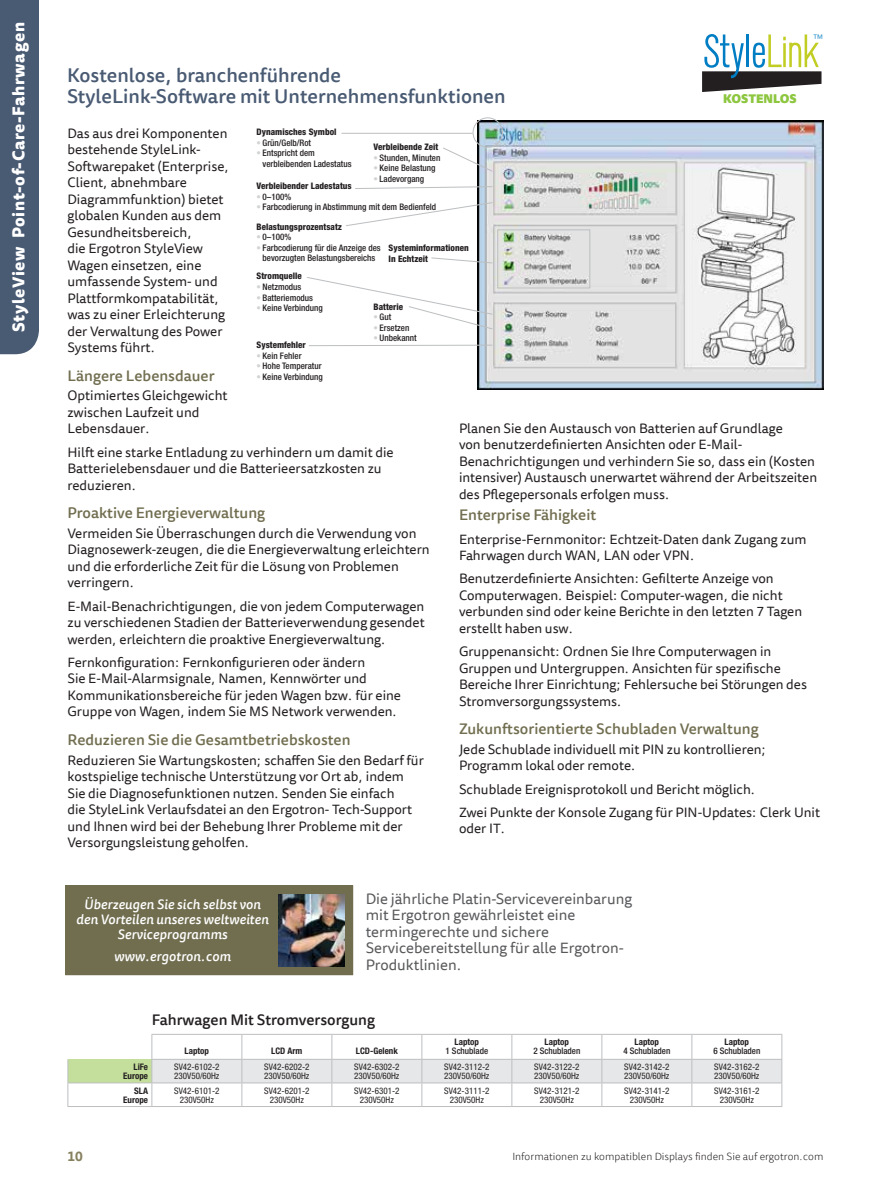
<style>
.page{position:relative;width:891px;height:1188px;background:#fff}
.page>*{position:absolute;margin:0;border:0;box-sizing:border-box;transform-origin:0 0}
.t1{font:500 19.5px/21px "Tisa Sans Offc";color:#495a73}
.t2{font:800 16.5px "Tisa Sans Offc";letter-spacing:.04em;color:#fff}
.t3{font:15px/16.5px "Tisa Sans Offc";color:#58595b}
.t4{font:500 15px "Tisa Sans Offc";color:#716e50}
.t5{font:500 15px "Tisa Sans Offc";color:#231f20}
.t6{font:13.5px/16.5px "Tisa Sans Offc";color:#231f20}
.t7{font:italic 500 13.5px/15px "Tisa Sans Offc";letter-spacing:.01em;color:#fff;text-align:center}
.t8{font:700 13.5px "Tisa Sans Offc";color:#86815f}
.t9{font:900 12px "Tisa Sans Offc";letter-spacing:-.005em;color:#8dc63f}
.t10{font:300 10.5px "Tisa Sans Offc";color:#231f20}
.t11{font:300 10.5px "Helvetica Neue";color:#007dc3}
.t12{font:500 condensed 9px/10.5px "Helvetica Neue";color:#231f20}
.t13{font:condensed 9px/9px "Helvetica Neue";color:#231f20}
.t14{font:800 condensed 9px/10.5px "Helvetica Neue";color:#231f20}
.t15{font:700 condensed 9px/9px "Helvetica Neue";color:#231f20;text-align:right}
.s1{color:#d1d3d4}
.s2{font-weight:800}
</style>
<div class="page">
<div style="left:68px;top:1059px;width:84px;height:24px;background:#c4df9b"></div>
<hr style="left:68px;top:1106px;width:84px;height:1px;background:#bcbec0">
<svg style="left:68px;top:1060px;width:1px;height:46px"></svg>
<hr style="left:68px;top:1083px;width:84px;height:1px;background:#bcbec0">
<svg style="left:152px;top:1034px;width:631px;height:73px"></svg>
<svg style="left:702px;top:34px;width:120px;height:58px"></svg>
<div style="left:0;top:0;width:39px;height:354px;background:#495a73"></div>
<div style="left:65px;top:885px;width:288px;height:90px;background:#716e50"></div>
<img style="left:279px;top:894px;width:66px;height:72px">
<img style="left:477px;top:121px;width:347px;height:268px">
<svg style="left:443px;top:147px;width:50px;height:25px"></svg>
<hr style="left:342px;top:133px;width:130px;height:1px;background:#bcbec0">
<svg style="left:355px;top:186px;width:138px;height:3px"></svg>
<svg style="left:346px;top:202px;width:147px;height:25px"></svg>
<svg style="left:308px;top:344px;width:185px;height:2px"></svg>
<svg style="left:307px;top:277px;width:186px;height:53px"></svg>
<div style="left:473px;top:117px;width:30px;height:31px;border:1px solid #bcbec0;border-radius:50%"></div>
<div style="left:497px;top:230px;width:93px;height:58px;border:1px solid #bcbec0"></div>
<svg style="left:431px;top:257px;width:62px;height:7px"></svg>
<p class="t2" style="left:8px;top:332px;width:311px;rotate:-90deg">StyleView Point-of-Care-Fahrwagen</p>
<h1 class="t1" style="left:67px;top:66px;width:440px">Kostenlose, branchenführende<br>StyleLink-Software mit Unternehmensfunktionen</h1>
<p class="t11" style="left:813px;top:32px;width:12px">™</p>
<p class="t9" style="left:723px;top:91px;width:75px">KOSTENLOS</p>
<p class="t6" style="left:68px;top:125px;width:163px">Das aus drei Komponenten bestehende StyleLink-<br>Softwarepaket (Enterprise,<br>Client, abnehmbare<br>Diagrammfunktion) bietet globalen Kunden aus dem<br>Gesundheitsbereich,<br>die Ergotron StyleView<br>Wagen einsetzen, eine umfassende System- und<br>Plattformkompatabilität, was zu einer Erleichterung der Verwaltung des Power<br>Systems führt.</p>
<p class="t4" style="left:68px;top:366px;width:149px">Längere Lebensdauer</p>
<p class="t6" style="left:68px;top:388px;width:162px">Optimiertes Gleichgewicht zwischen Laufzeit und<br>Lebensdauer.</p>
<p class="t6" style="left:68px;top:444px;width:328px">Hilft eine starke Entladung zu verhindern um damit die<br>Batterielebensdauer und die Batterieersatzkosten zu reduzieren.</p>
<p class="t4" style="left:68px;top:504px;width:199px">Proaktive Energieverwaltung</p>
<p class="t6" style="left:68px;top:526px;width:364px">Vermeiden Sie Überraschungen durch die Verwendung von Diagnosewerk-zeugen, die die Energieverwaltung erleichtern und die erforderliche Zeit für die Lösung von Problemen verringern.</p>
<p class="t6" style="left:68px;top:598px;width:359px;text-align:justify">E-Mail-Benachrichtigungen, die von jedem Computerwagen zu verschiedenen Stadien der Batterieverwendung gesendet werden, erleichtern die proaktive Energieverwaltung.</p>
<p class="t6" style="left:68px;top:655px;width:335px">Fernkonfiguration: Fernkonfigurieren oder ändern<br>Sie E-Mail-Alarmsignale, Namen, Kennwörter und Kommunikationsbereiche für jeden Wagen bzw. für eine Gruppe von Wagen, indem Sie MS Network verwenden.</p>
<p class="t4" style="left:68px;top:731px;width:285px">Reduzieren Sie die Gesamtbetriebskosten</p>
<p class="t6" style="left:68px;top:752px;width:358px">Reduzieren Sie Wartungskosten; schaffen Sie den Bedarf für kostspielige technische Unterstützung vor Ort ab, indem Sie die Diagnosefunktionen nutzen. Senden Sie einfach<br>die StyleLink Verlaufsdatei an den Ergotron- Tech-Support und Ihnen wird bei der Behebung Ihrer Probleme mit der Versorgungsleistung geholfen.</p>
<p class="t14" style="left:257px;top:127px;width:82px">Dynamisches Symbol</p>
<p class="t12" style="left:257px;top:137px;width:56px"><span class="s1">•</span> Grün/Gelb/Rot</p>
<p class="t12" style="left:263px;top:148px;width:90px;text-indent:-6px"><span class="s1">•</span> Entspricht dem verbleibenden Ladestatus</p>
<p class="t14" style="left:374px;top:142px;width:66px">Verbleibende Zeit</p>
<p class="t12" style="left:374px;top:152px;width:68px"><span class="s1">•</span> Stunden, Minuten</p>
<p class="t12" style="left:374px;top:163px;width:63px"><span class="s1">•</span> Keine Belastung</p>
<p class="t12" style="left:374px;top:173px;width:52px"><span class="s1">•</span> Ladevorgang</p>
<p class="t14" style="left:257px;top:181px;width:97px">Verbleibender Ladestatus</p>
<p class="t12" style="left:257px;top:191px;width:36px"><span class="s1">•</span> 0–100%</p>
<p class="t12" style="left:257px;top:197px;width:181px;line-height:19.5px"><span class="s1">•</span> Farbcodierung in Abstimmung mit dem Bedienfeld<br><span class="s2">Belastungsprozentsatz</span></p>
<p class="t12" style="left:257px;top:232px;width:36px"><span class="s1">•</span> 0–100%</p>
<p class="t12" style="left:257px;top:242px;width:126px;text-align:center"><span class="s1">•</span> Farbcodierung für die Anzeige des bevorzugten Belastungsbereichs</p>
<p class="t14" style="left:389px;top:242px;width:82px">Systeminformationen<br>In Echtzeit</p>
<p class="t14" style="left:257px;top:271px;width:47px">Stromquelle</p>
<p class="t12" style="left:257px;top:281px;width:46px"><span class="s1">•</span> Netzmodus</p>
<p class="t12" style="left:257px;top:292px;width:58px"><span class="s1">•</span> Batteriemodus</p>
<p class="t12" style="left:257px;top:302px;width:68px"><span class="s1">•</span> Keine Verbindung</p>
<p class="t14" style="left:374px;top:301px;width:31px">Batterie</p>
<p class="t12" style="left:374px;top:311px;width:19px"><span class="s1">•</span> Gut</p>
<p class="t12" style="left:374px;top:322px;width:37px"><span class="s1">•</span> Ersetzen</p>
<p class="t12" style="left:374px;top:332px;width:45px"><span class="s1">•</span> Unbekannt</p>
<p class="t14" style="left:257px;top:340px;width:51px">Systemfehler</p>
<p class="t12" style="left:257px;top:350px;width:46px"><span class="s1">•</span> Kein Fehler</p>
<p class="t12" style="left:257px;top:361px;width:66px"><span class="s1">•</span> Hohe Temperatur</p>
<p class="t12" style="left:257px;top:371px;width:68px"><span class="s1">•</span> Keine Verbindung</p>
<p class="t6" style="left:459px;top:421px;width:360px">Planen Sie den Austausch von Batterien auf Grundlage<br>von benutzerdefinierten Ansichten oder E-Mail-Benachrichtigungen und verhindern Sie so, dass ein (Kosten intensiver) Austausch unerwartet während der Arbeitszeiten des Pflegepersonals erfolgen muss.</p>
<p class="t4" style="left:459px;top:506px;width:139px">Enterprise Fähigkeit</p>
<p class="t6" style="left:459px;top:532px;width:349px">Enterprise-Fernmonitor: Echtzeit-Daten dank Zugang zum<br>Fahrwagen durch WAN, LAN oder VPN.</p>
<p class="t6" style="left:459px;top:571px;width:345px">Benutzerdefinierte Ansichten: Gefilterte Anzeige von Computerwagen. Beispiel: Computer-wagen, die nicht verbunden sind oder keine Berichte in den letzten 7 Tagen erstellt haben usw.</p>
<p class="t6" style="left:459px;top:644px;width:350px">Gruppenansicht: Ordnen Sie Ihre Computerwagen in Gruppen und Untergruppen. Ansichten für spezifische Bereiche Ihrer Einrichtung; Fehlersuche bei Störungen des Stromversorgungssystems.</p>
<p class="t4" style="left:459px;top:720px;width:301px">Zukunftsorientierte Schubladen Verwaltung</p>
<p class="t6" style="left:459px;top:742px;width:309px">Jede Schublade individuell mit PIN zu kontrollieren;<br>Programm lokal oder remote.</p>
<p class="t6" style="left:459px;top:778px;width:363px;line-height:23.2px">Schublade Ereignisprotokoll und Bericht möglich.<br>Zwei Punkte der Konsole Zugang für PIN-Updates: Clerk Unit</p>
<p class="t6" style="left:459px;top:821px;width:48px">oder IT.</p>
<p class="t7" style="left:76px;top:898px;width:194px">Überzeugen Sie sich selbst von den Vorteilen unseres weltweiten<br>Serviceprogramms</p>
<p class="t7" style="left:114px;top:950px;width:118px">www.ergotron.com</p>
<p class="t3" style="left:366px;top:891px;width:268px">Die jährliche Platin-Servicevereinbarung mit Ergotron gewährleistet eine termingerechte und sichere Servicebereitstellung für alle Ergotron-Produktlinien.</p>
<p class="t5" style="left:152px;top:1011px;width:225px">Fahrwagen Mit Stromversorgung</p>
<p class="t15" style="left:185px;top:1046px;width:26px">Laptop</p>
<p class="t15" style="left:271px;top:1046px;width:33px">LCD Arm</p>
<p class="t15" style="left:356px;top:1046px;width:43px">LCD-Gelenk</p>
<p class="t15" style="left:455px;top:1037px;width:26px">Laptop</p>
<p class="t12" style="left:446px;top:1046px;width:44px">1 Schublade</p>
<p class="t15" style="left:545px;top:1037px;width:26px">Laptop</p>
<p class="t12" style="left:533px;top:1046px;width:49px">2 Schubladen</p>
<p class="t15" style="left:635px;top:1037px;width:26px">Laptop</p>
<p class="t12" style="left:623px;top:1046px;width:49px">4 Schubladen</p>
<p class="t15" style="left:725px;top:1037px;width:26px">Laptop</p>
<p class="t12" style="left:713px;top:1046px;width:49px">6 Schubladen</p>
<p class="t15" style="left:123px;top:1062px;width:26px">LiFe<br>Europe</p>
<p class="t13" style="left:174px;top:1062px;width:47px">SV42-6102-2<br>230V50/60Hz</p>
<p class="t13" style="left:264px;top:1062px;width:47px">SV42-6202-2<br>230V50/60Hz</p>
<p class="t13" style="left:354px;top:1062px;width:47px">SV42-6302-2<br>230V50/60Hz</p>
<p class="t13" style="left:444px;top:1062px;width:47px">SV42-3112-2<br>230V50/60Hz</p>
<p class="t13" style="left:534px;top:1062px;width:47px">SV42-3122-2<br>230V50/60Hz</p>
<p class="t13" style="left:624px;top:1062px;width:47px">SV42-3142-2<br>230V50/60Hz</p>
<p class="t13" style="left:714px;top:1062px;width:47px">SV42-3162-2<br>230V50/60Hz</p>
<p class="t15" style="left:123px;top:1086px;width:26px">SLA<br>Europe</p>
<p class="t13" style="left:174px;top:1086px;width:47px;text-align:center">SV42-6101-2<br>230V50Hz</p>
<p class="t13" style="left:264px;top:1086px;width:47px;text-align:center">SV42-6201-2<br>230V50Hz</p>
<p class="t13" style="left:354px;top:1086px;width:47px;text-align:center">SV42-6301-2<br>230V50Hz</p>
<p class="t13" style="left:444px;top:1086px;width:47px;text-align:center">SV42-3111-2<br>230V50Hz</p>
<p class="t13" style="left:534px;top:1086px;width:47px;text-align:center">SV42-3121-2<br>230V50Hz</p>
<p class="t13" style="left:624px;top:1086px;width:47px;text-align:center">SV42-3141-2<br>230V50Hz</p>
<p class="t13" style="left:714px;top:1086px;width:47px;text-align:center">SV42-3161-2<br>230V50Hz</p>
<p class="t8" style="left:68px;top:1148px;width:17px">10</p>
<p class="t10" style="left:512px;top:1151px;width:313px">Informationen zu kompatiblen Displays finden Sie auf ergotron.com</p>
</div>
